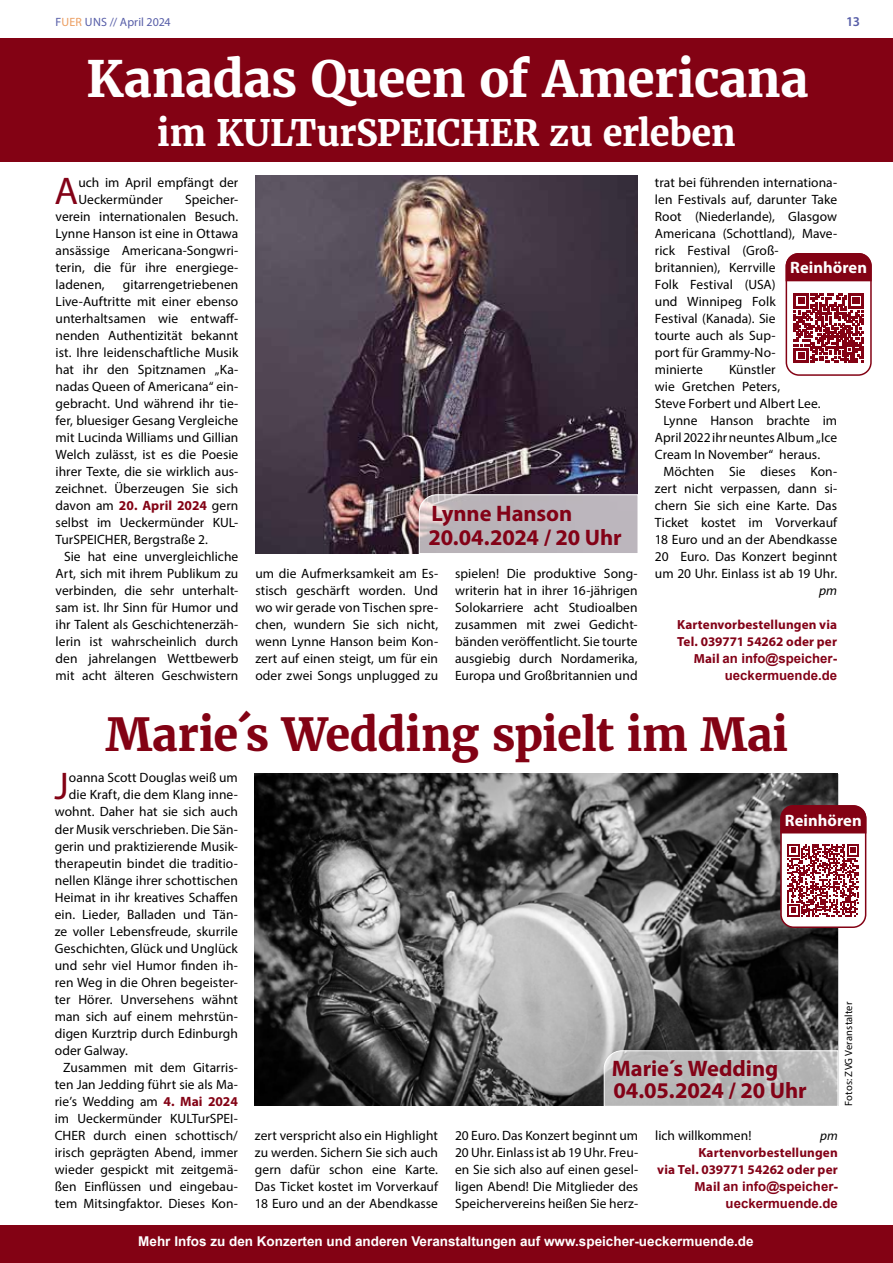
<style>
.page{position:relative;width:893px;height:1263px;background:#fff}
.page>*{position:absolute;margin:0;border:0;box-sizing:border-box;transform-origin:0 0}
.t1{font:700 49.5px "Merriweather";letter-spacing:-.01em;color:#fff}
.t2{font:700 45px "Merriweather";letter-spacing:-.015em;color:#830214}
.t3{font:38.7px "Myriad Pro";color:#830217}
.t4{font:38.7px "Myriad Pro";color:#830214}
.t5{font:700 36px "Merriweather";letter-spacing:-.015em;color:#fff}
.t6{font:700 22.5px/24px "Myriad Pro";letter-spacing:-.005em;color:#830217}
.t7{font:700 16.5px "Myriad Pro";color:#fff}
.t8{font:13.5px/17px "Myriad Pro";letter-spacing:.005em;color:#000;text-align:justify}
.t9{font:700 13.5px "Arial";color:#fff}
.t10{font:600 13.5px "Myriad Pro";color:#575ea8}
.t11{font:italic 13.5px "Myriad Pro";color:#000}
.t12{font:700 13.2px/17px "Myriad Pro";letter-spacing:.01em;color:#830217}
.t13{font:700 13.2px/17px "Arial";color:#830217;text-align:right}
.t14{font:italic 13.2px "Myriad Pro";color:#000}
.t15{font:12px "Myriad Pro";letter-spacing:.01em;color:#575ea8}
.t16{font:10.5px "Myriad Pro";letter-spacing:.01em;color:#000}
.s1{color:#ec9e61}
.s2{font-weight:700;color:#830214}
.s3{font-family:"Myriad Pro"}
</style>
<div class="page">
<div style="left:0;top:38px;width:893px;height:124px;background:#830214"></div>
<div style="left:0;top:1225px;width:893px;height:38px;background:#830214"></div>
<img style="left:255px;top:774px;width:582px;height:332px">
<img style="left:255px;top:175px;width:383px;height:379px">
<svg style="left:418px;top:494px;width:220px;height:60px;background:#beb7bc"></svg>
<svg style="left:603px;top:1050px;width:236px;height:56px;background:#bbb"></svg>
<div style="left:786px;top:253px;width:86px;height:123px;border:2px solid #830214;border-radius:13px"></div>
<div style="left:786px;top:253px;width:86px;height:28px;background:#830214"></div>
<svg style="left:794px;top:293px;width:69px;height:70px"></svg>
<div style="left:781px;top:806px;width:85px;height:121px;background:#fff;border-radius:13px"></div>
<div style="left:780px;top:805px;width:86px;height:123px;border:2px solid #830214;border-radius:13px"></div>
<div style="left:780px;top:805px;width:86px;height:28px;background:#830214"></div>
<svg style="left:787px;top:844px;width:72px;height:72px"></svg>
<p class="t15" style="left:55px;top:14px;width:117px">F<span class="s1">UER</span> UNS // April 2024</p>
<p class="t10" style="left:846px;top:12px;width:15px">13</p>
<h1 class="t1" style="left:87px;top:45px;width:723px">Kanadas Queen of Americana</h1>
<h3 class="t5" style="left:157px;top:109px;width:580px">im KULTurSPEICHER zu erleben</h3>
<h3 class="t3" style="left:55px;top:167px;width:25px">A</h3>
<p class="t8" style="left:78px;top:174px;width:162px">uch im April empfängt der<br>Ueckermünder</p>
<p class="t8" style="left:56px;top:191px;width:184px;text-indent:129px">Speicher&shy;verein internationalen Besuch.<br>Lynne Hanson ist eine in Ottawa ansässige Americana-Songwri&shy;terin, die für ihre energiege&shy;ladenen,</p>
<p class="t8" style="left:56px;top:276px;width:184px;text-indent:67px">gitarrengetriebenen Live-Auftritte mit einer ebenso unterhaltsamen wie entwaff&shy;nenden Authentizität bekannt ist. Ihre leidenschaftliche Musik hat ihr den Spitznamen „Ka&shy;nadas Queen of Americana“ ein&shy;gebracht. Und während ihr tie&shy;fer, bluesiger Gesang Vergleiche mit Lucinda Williams und Gillian Welch zulässt, ist es die Poesie ihrer Texte, die sie wirklich aus&shy;zeichnet. Überzeugen Sie sich davon am <span class="s2">20. April 2024</span> gern selbst im Ueckermünder KUL-TurSPEICHER, Bergstraße 2.</p>
<p class="t8" style="left:56px;top:548px;width:184px;text-indent:9px">Sie hat eine unvergleichliche Art, sich mit ihrem Publikum zu verbinden, die sehr unterhalt&shy;sam ist. Ihr Sinn für Humor und ihr Talent als Geschichtenerzäh&shy;lerin ist wahrscheinlich durch den jahrelangen Wettbewerb mit acht älteren Geschwistern</p>
<h3 class="t6" style="left:428px;top:500px;width:195px">Lynne Hanson<br>20.04.2024 / 20 Uhr</h3>
<p class="t8" style="left:255px;top:565px;width:184px">um die Aufmerksamkeit am Es&shy;stisch geschärft worden. Und wo wir gerade von Tischen spre&shy;chen, wundern Sie sich nicht, wenn Lynne Hanson beim Kon&shy;zert auf einen steigt, um für ein oder zwei Songs unplugged zu</p>
<p class="t8" style="left:455px;top:565px;width:184px">spielen! Die produktive Song&shy;writerin hat in ihrer 16-jährigen Solokarriere acht Studioalben zusammen mit zwei Gedicht&shy;bänden veröffentlicht. Sie tourte ausgiebig durch Nordamerika, Europa und Großbritannien und</p>
<p class="t8" style="left:655px;top:174px;width:184px;text-align:left">trat bei führenden internationa&shy;len Festivals auf, darunter Take<br>Root (Niederlande), Glasgow<br>Americana (Schottland), Mave&shy;rick Festival (Groß&shy;britannien), Kerrville<br>Folk Festival (USA)<br>und Winnipeg Folk<br>Festival (Kanada). Sie<br>tourte auch als Sup-<br>port für Grammy-No-<br>minierte</p>
<p class="t7" style="left:790px;top:257px;width:78px">Reinhören</p>
<p class="t8" style="left:729px;top:361px;width:48px">Künstler</p>
<p class="t8" style="left:655px;top:378px;width:127px">wie Gretchen Peters,</p>
<p class="t8" style="left:655px;top:395px;width:167px">Steve Forbert und Albert Lee.</p>
<p class="t8" style="left:663px;top:412px;width:175px">Lynne Hanson brachte im</p>
<p class="t8" style="left:655px;top:429px;width:184px">April 2022 ihr neuntes Album „Ice</p>
<p class="t8" style="left:655px;top:446px;width:167px">Cream In November“ heraus.</p>
<p class="t8" style="left:663px;top:463px;width:175px">Möchten Sie dieses Kon-</p>
<p class="t8" style="left:655px;top:480px;width:184px">zert nicht verpassen, dann si-</p>
<p class="t8" style="left:655px;top:497px;width:184px">chern Sie sich eine Karte. Das</p>
<p class="t8" style="left:655px;top:514px;width:184px">Ticket kostet im Vorverkauf</p>
<p class="t8" style="left:655px;top:531px;width:184px">18 Euro und an der Abendkasse</p>
<p class="t8" style="left:655px;top:548px;width:184px">20 Euro. Das Konzert beginnt</p>
<p class="t8" style="left:655px;top:565px;width:184px">um 20 Uhr. Einlass ist ab 19 Uhr.</p>
<p class="t11" style="left:819px;top:583px;width:20px">pm</p>
<p class="t12" style="left:677px;top:616px;width:162px">Kartenvorbestellungen via<br>Tel. 039771 54262 oder per</p>
<p class="t13" style="left:694px;top:651px;width:145px"><span class="s3">Mail</span> an info@speicher&shy;ueckermuende.de</p>
<h2 class="t2" style="left:106px;top:705px;width:684px">Marie´s Wedding spielt im Mai</h2>
<h3 class="t4" style="left:55px;top:763px;width:16px">J</h3>
<p class="t8" style="left:69px;top:769px;width:170px">oanna Scott Douglas weiß um</p>
<p class="t8" style="left:69px;top:786px;width:170px">die Kraft, die dem Klang inne-</p>
<p class="t8" style="left:55px;top:803px;width:185px">wohnt. Daher hat sie sich auch</p>
<p class="t8" style="left:55px;top:820px;width:185px">der Musik verschrieben. Die Sän-</p>
<p class="t8" style="left:55px;top:837px;width:185px">gerin und praktizierende Musik-</p>
<p class="t8" style="left:55px;top:854px;width:185px">therapeutin bindet die traditio-</p>
<p class="t8" style="left:55px;top:871px;width:185px">nellen Klänge ihrer schottischen</p>
<p class="t8" style="left:55px;top:888px;width:185px">Heimat in ihr kreatives Schaffen</p>
<p class="t8" style="left:55px;top:905px;width:185px">ein. Lieder, Balladen und Tän-</p>
<p class="t8" style="left:55px;top:922px;width:185px">ze voller Lebensfreude, skurrile</p>
<p class="t8" style="left:55px;top:939px;width:185px">Geschichten, Glück und Unglück</p>
<p class="t8" style="left:55px;top:956px;width:185px">und sehr viel Humor finden ih-</p>
<p class="t8" style="left:55px;top:973px;width:185px">ren Weg in die Ohren begeister-</p>
<p class="t8" style="left:55px;top:990px;width:185px">ter Hörer. Unversehens wähnt</p>
<p class="t8" style="left:55px;top:1007px;width:185px">man sich auf einem mehrstün-</p>
<p class="t8" style="left:55px;top:1024px;width:185px">digen Kurztrip durch Edinburgh</p>
<p class="t8" style="left:55px;top:1041px;width:75px">oder Galway.</p>
<p class="t8" style="left:63px;top:1058px;width:176px">Zusammen mit dem Gitarris-</p>
<p class="t8" style="left:55px;top:1075px;width:185px">ten Jan Jedding führt sie als Ma-</p>
<p class="t8" style="left:55px;top:1092px;width:185px">rie’s Wedding am <span class="s2">4. Mai 2024</span></p>
<p class="t8" style="left:55px;top:1109px;width:185px">im Ueckermünder KULTurSPEI-</p>
<p class="t8" style="left:55px;top:1126px;width:185px">CHER durch einen schottisch/</p>
<p class="t8" style="left:55px;top:1143px;width:185px">irisch geprägten Abend, immer</p>
<p class="t8" style="left:55px;top:1160px;width:185px">wieder gespickt mit zeitgemä-</p>
<p class="t8" style="left:55px;top:1177px;width:185px">ßen Einflüssen und eingebau-</p>
<p class="t8" style="left:55px;top:1194px;width:185px">tem Mitsingfaktor. Dieses Kon-</p>
<p class="t7" style="left:785px;top:809px;width:78px">Reinhören</p>
<h3 class="t6" style="left:612px;top:1056px;width:196px;line-height:22.5px">Marie´s Wedding<br>04.05.2024 / 20 Uhr</h3>
<p class="t16" style="left:842px;top:1106px;width:105px;rotate:-90deg">Fotos: ZVG Veranstalter</p>
<p class="t8" style="left:255px;top:1126px;width:185px">zert verspricht also ein Highlight zu werden. Sichern Sie sich auch gern dafür schon eine Karte.<br>Das Ticket kostet im Vorverkauf 18 Euro und an der Abendkasse</p>
<p class="t8" style="left:455px;top:1126px;width:185px">20 Euro. Das Konzert beginnt um 20 Uhr. Einlass ist ab 19 Uhr. Freu&shy;en Sie sich also auf einen gesel&shy;ligen Abend! Die Mitglieder des Speichervereins heißen Sie herz-</p>
<p class="t8" style="left:655px;top:1126px;width:98px">lich willkommen!</p>
<p class="t14" style="left:820px;top:1127px;width:19px">pm</p>
<p class="t12" style="left:657px;top:1143px;width:182px;text-align:right">Kartenvorbestellungen<br>via Tel. 039771 54262 oder per</p>
<p class="t13" style="left:695px;top:1178px;width:145px"><span class="s3">Mail</span> an info@speicher&shy;ueckermuende.de</p>
<p class="t9" style="left:138px;top:1232px;width:617px">Mehr Infos zu den Konzerten und anderen Veranstaltungen auf www.speicher-ueckermuende.de</p>
</div>
